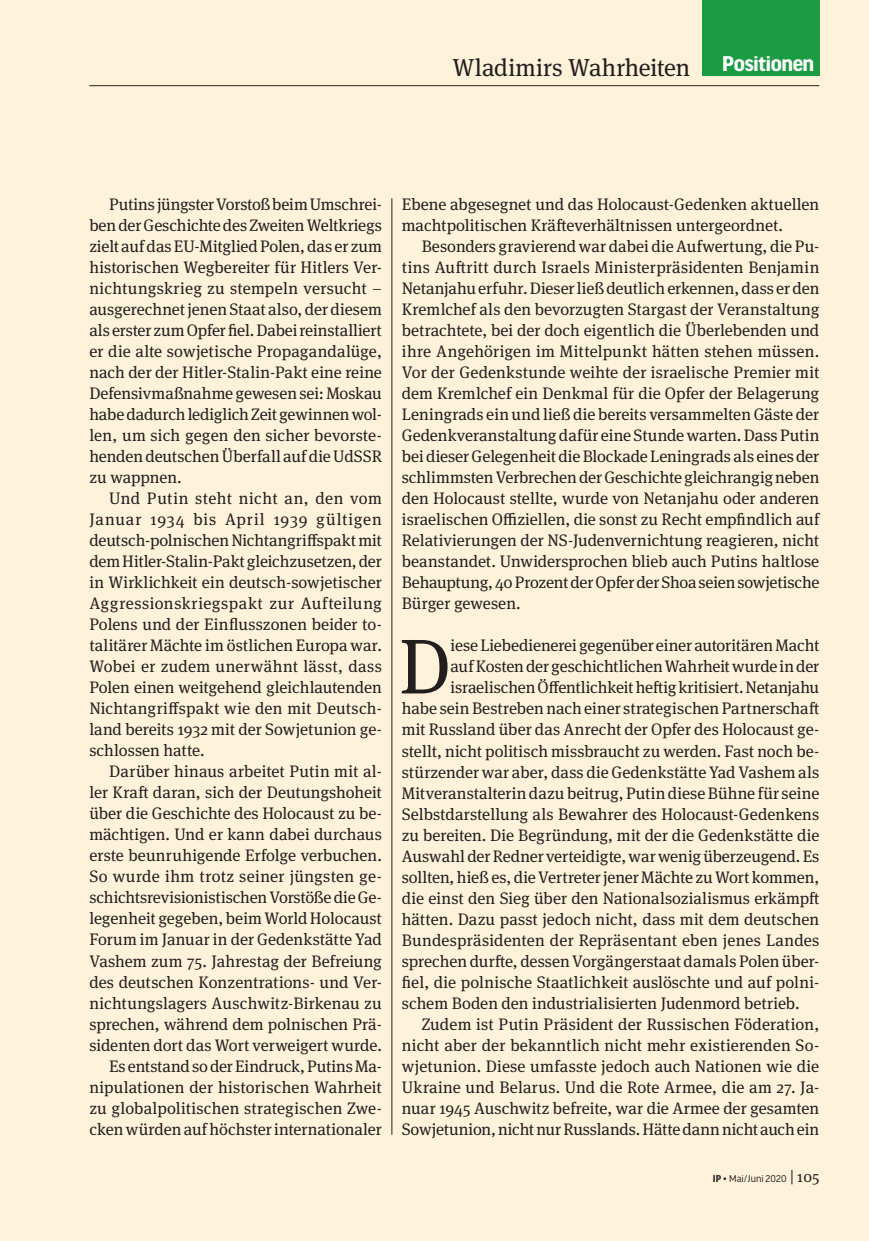
<style>
.page{position:relative;width:869px;height:1241px;background:#fff}
.page>*{position:absolute;margin:0;border:0;box-sizing:border-box;transform-origin:0 0}
.t1{font:77.52px "Meta Serif Pro";color:#231f20}
.t2{font:24.5px "Meta Serif Pro";letter-spacing:-.005em;color:#231f20}
.t3{font:700 22.75px "Good Headline Pro";letter-spacing:-.025em;color:#fff}
.t4{font:16.62px/21px "Meta Serif Pro";color:#231f20;text-align:justify}
.t5{font:10.5px "Good Headline Pro";color:#231f20}
.s1{font-weight:700}
.s2{font-family:"Meta Serif Pro";font-size:15.75px}
</style>
<div class="page">
<div style="left:0;top:0;width:868px;height:1240px;background:#fef3da"></div>
<hr style="left:89px;top:85px;width:730px;height:1px;background:#231f20">
<div style="left:701px;top:0;width:118px;height:76px;background:#1b9c42"></div>
<hr style="left:391px;top:198px;width:1px;height:936px;background:#231f20">
<h2 class="t2" style="left:452px;top:49px;width:239px">Wladimirs Wahrheiten</h2>
<h3 class="t3" style="left:721px;top:53px;width:94px">Positionen</h3>
<p class="t4" style="left:89px;top:193px;width:294px;text-indent:20px">Putins jüngster Vorstoß beim Umschrei&shy;ben der Geschichte des Zweiten Weltkriegs zielt auf das EU-Mitglied Polen, das er zum historischen Wegbereiter für Hitlers Ver&shy;nichtungskrieg zu stempeln versucht – ausgerechnet jenen Staat also, der diesem als erster zum Opfer fiel. Dabei reinstalliert er die alte sowjetische Propagandalüge, nach der der Hitler-Stalin-Pakt eine reine Defensivmaßnahme gewesen sei: Moskau habe dadurch lediglich Zeit gewinnen wol&shy;len, um sich gegen den sicher bevorste&shy;henden deutschen Überfall auf die UdSSR zu wappnen.</p>
<p class="t4" style="left:89px;top:487px;width:294px;text-indent:20px">Und Putin steht nicht an, den vom Januar 1934 bis April 1939 gültigen deutsch-polnischen Nichtangriffspakt mit dem Hitler-Stalin-Pakt gleichzusetzen, der in Wirklichkeit ein deutsch-sowjetischer Aggressionskriegspakt zur Aufteilung Polens und der Einflusszonen beider to&shy;talitärer Mächte im östlichen Europa war.<br>Wobei er zudem unerwähnt lässt, dass Polen einen weitgehend gleichlautenden Nichtangriffspakt wie den mit Deutsch&shy;land bereits 1932 mit der Sowjetunion ge&shy;schlossen hatte.</p>
<p class="t4" style="left:89px;top:760px;width:294px;text-align:right">Darüber hinaus arbeitet Putin mit al&shy;ler Kraft daran, sich der Deutungshoheit über die Geschichte des Holocaust zu be&shy;mächtigen. Und er kann dabei durchaus erste beunruhigende Erfolge verbuchen.<br>So wurde ihm trotz seiner jüngsten ge&shy;schichtsrevisionistischen Vorstöße die Ge&shy;legenheit gegeben, beim World Holocaust Forum im Januar in der Gedenkstätte Yad Vashem zum 75. Jahrestag der Befreiung des deutschen Konzentrations- und Ver&shy;nichtungslagers Auschwitz-Birkenau zu sprechen, während dem polnischen Prä&shy;sidenten dort das Wort verweigert wurde.<br>Es entstand so der Eindruck, Putins Ma&shy;nipulationen der historischen Wahrheit zu globalpolitischen strategischen Zwe&shy;cken würden auf höchster internationaler</p>
<p class="t4" style="left:401px;top:193px;width:419px">Ebene abgesegnet und das Holocaust-Gedenken aktuellen machtpolitischen Kräfteverhältnissen untergeordnet.</p>
<p class="t4" style="left:401px;top:235px;width:419px;text-indent:20px">Besonders gravierend war dabei die Aufwertung, die Pu&shy;tins Auftritt durch Israels Ministerpräsidenten Benjamin Netanjahu erfuhr. Dieser ließ deutlich erkennen, dass er den Kremlchef als den bevorzugten Stargast der Veranstaltung betrachtete, bei der doch eigentlich die Überlebenden und ihre Angehörigen im Mittelpunkt hätten stehen müssen.<br>Vor der Gedenkstunde weihte der israelische Premier mit dem Kremlchef ein Denkmal für die Opfer der Belagerung Leningrads ein und ließ die bereits versammelten Gäste der Gedenkveranstaltung dafür eine Stunde warten. Dass Putin bei dieser Gelegenheit die Blockade Leningrads als eines der schlimmsten Verbrechen der Geschichte gleichrangig neben den Holocaust stellte, wurde von Netanjahu oder anderen israelischen Offiziellen, die sonst zu Recht empfindlich auf Relativierungen der NS-Judenvernichtung reagieren, nicht beanstandet. Unwidersprochen blieb auch Putins haltlose Behauptung, 40 Prozent der Opfer der Shoa seien sowjetische Bürger gewesen.</p>
<h1 class="t1" style="left:399px;top:610px;width:53px">D</h1>
<p class="t4" style="left:450px;top:634px;width:370px">iese Liebedienerei gegenüber einer autoritären Macht</p>
<p class="t4" style="left:450px;top:655px;width:370px">auf Kosten der geschichtlichen Wahrheit wurde in der</p>
<p class="t4" style="left:450px;top:676px;width:370px">israelischen Öffentlichkeit heftig kritisiert. Netanjahu</p>
<p class="t4" style="left:401px;top:697px;width:419px">habe sein Bestreben nach einer strategischen Partnerschaft</p>
<p class="t4" style="left:401px;top:718px;width:419px">mit Russland über das Anrecht der Opfer des Holocaust ge-</p>
<p class="t4" style="left:401px;top:739px;width:419px">stellt, nicht politisch missbraucht zu werden. Fast noch be-</p>
<p class="t4" style="left:401px;top:760px;width:419px">stürzender war aber, dass die Gedenkstätte Yad Vashem als</p>
<p class="t4" style="left:401px;top:781px;width:419px">Mitveranstalterin dazu beitrug, Putin diese Bühne für seine</p>
<p class="t4" style="left:401px;top:802px;width:419px">Selbstdarstellung als Bewahrer des Holocaust-Gedenkens</p>
<p class="t4" style="left:401px;top:823px;width:419px">zu bereiten. Die Begründung, mit der die Gedenkstätte die</p>
<p class="t4" style="left:401px;top:844px;width:419px">Auswahl der Redner verteidigte, war wenig überzeugend. Es</p>
<p class="t4" style="left:401px;top:865px;width:419px">sollten, hieß es, die Vertreter jener Mächte zu Wort kommen,</p>
<p class="t4" style="left:401px;top:886px;width:419px">die einst den Sieg über den Nationalsozialismus erkämpft</p>
<p class="t4" style="left:401px;top:907px;width:419px">hätten. Dazu passt jedoch nicht, dass mit dem deutschen</p>
<p class="t4" style="left:401px;top:928px;width:419px">Bundespräsidenten der Repräsentant eben jenes Landes</p>
<p class="t4" style="left:401px;top:949px;width:419px">sprechen durfte, dessen Vorgängerstaat damals Polen über-</p>
<p class="t4" style="left:401px;top:970px;width:419px">fiel, die polnische Staatlichkeit auslöschte und auf polni-</p>
<p class="t4" style="left:401px;top:991px;width:399px">schem Boden den industrialisierten Judenmord betrieb.</p>
<p class="t4" style="left:421px;top:1012px;width:399px">Zudem ist Putin Präsident der Russischen Föderation,</p>
<p class="t4" style="left:401px;top:1033px;width:419px">nicht aber der bekanntlich nicht mehr existierenden So-</p>
<p class="t4" style="left:401px;top:1054px;width:419px">wjetunion. Diese umfasste jedoch auch Nationen wie die</p>
<p class="t4" style="left:401px;top:1075px;width:419px">Ukraine und Belarus. Und die Rote Armee, die am 27. Ja-</p>
<p class="t4" style="left:401px;top:1096px;width:419px">nuar 1945 Auschwitz befreite, war die Armee der gesamten</p>
<p class="t4" style="left:401px;top:1117px;width:419px">Sowjetunion, nicht nur Russlands. Hätte dann nicht auch ein</p>
<p class="t5" style="left:712px;top:1173px;width:108px"><span class="s1">IP</span> • Mai/Juni 2020 <span class="s2">| 105</span></p>
</div>
